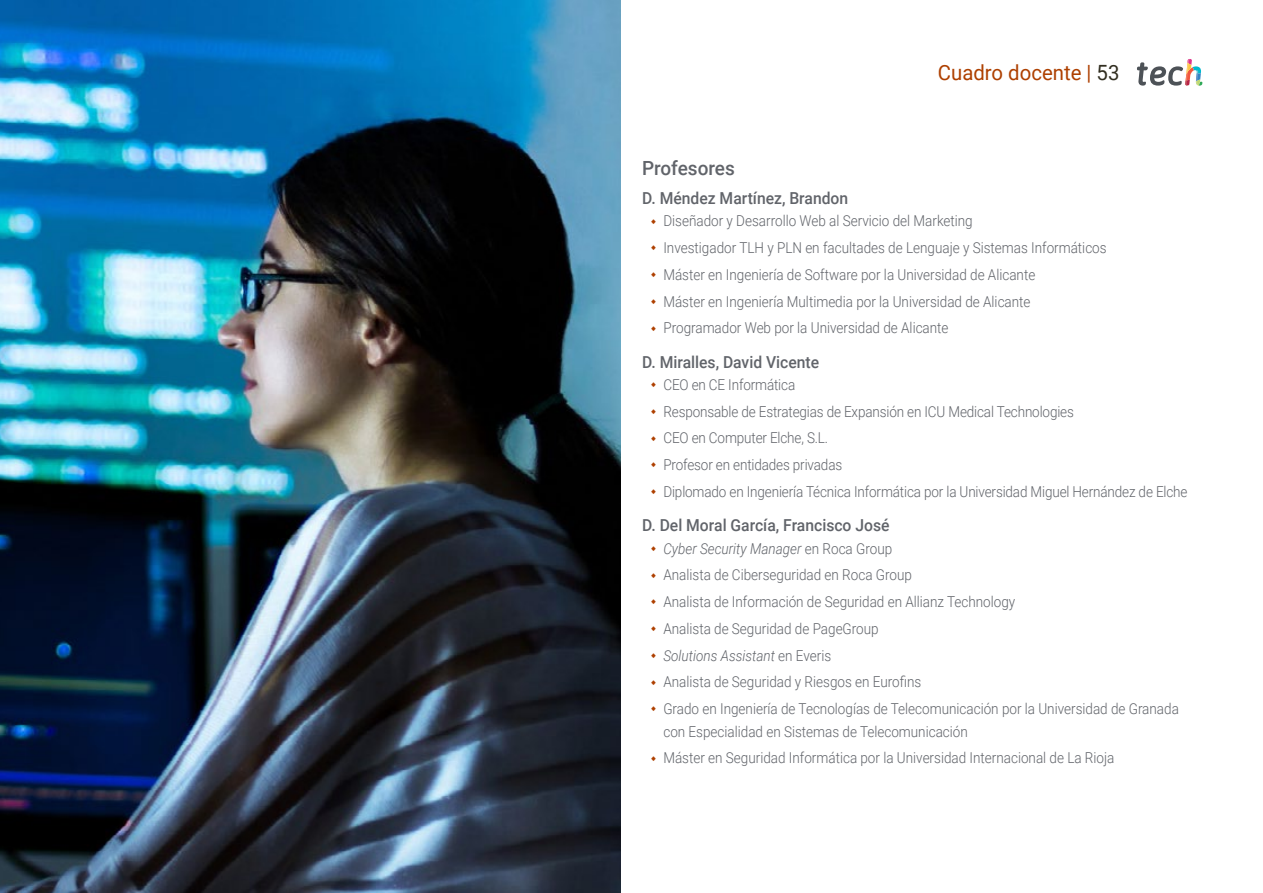
<style>
.page{position:relative;width:1263px;height:893px;background:#fff}
.page>*{position:absolute;margin:0;border:0;box-sizing:border-box;transform-origin:0 0}
.t1{font:21px "Roboto";color:#ae4000}
.t2{font:500 19.5px "Roboto";color:#61646a}
.t3{font:500 16.5px "Roboto";color:#61646a;scale:.95 1}
.t4{font:300 15px/26.7px "Roboto";color:#61646a;scale:.9 1}
.s1{color:#312e20}
.s2{font-style:italic}
</style>
<div class="page">
<img style="left:0;top:0;width:621px;height:893px">
<svg style="left:1137px;top:59px;width:65px;height:27px"></svg>
<h1 class="t1" style="left:938px;top:57px;width:183px">Cuadro docente | <span class="s1">53</span></h1>
<h2 class="t2" style="left:642px;top:154px;width:94px">Profesores</h2>
<p class="t3" style="left:642px;top:186px;width:218px">D. Méndez Martínez, Brandon</p>
<p class="t4" style="left:663px;top:207px;width:494px">Diseñador y Desarrollo Web al Servicio del Marketing<br>Investigador TLH y PLN en facultades de Lenguaje y Sistemas Informáticos Máster en Ingeniería de Software por la Universidad de Alicante<br>Máster en Ingeniería Multimedia por la Universidad de Alicante Programador Web por la Universidad de Alicante</p>
<p class="t3" style="left:642px;top:350px;width:188px">D. Miralles, David Vicente</p>
<p class="t4" style="left:663px;top:371px;width:584px">CEO en CE Informática<br>Responsable de Estrategias de Expansión en ICU Medical Technologies<br>CEO en Computer Elche, S.L.<br>Profesor en entidades privadas<br>Diplomado en Ingeniería Técnica Informática por la Universidad Miguel Hernández de Elche</p>
<p class="t3" style="left:642px;top:514px;width:262px">D. Del Moral García, Francisco José</p>
<p class="t4" style="left:663px;top:534px;width:574px"><span class="s2">Cyber Security Manager</span> en Roca Group<br>Analista de Ciberseguridad en Roca Group<br>Analista de Información de Seguridad en Allianz Technology<br>Analista de Seguridad de PageGroup<br><span class="s2">Solutions Assistant</span> en Everis<br>Analista de Seguridad y Riesgos en Eurofins<br>Grado en Ingeniería de Tecnologías de Telecomunicación por la Universidad de Granada</p>
<p class="t4" style="left:663px;top:717px;width:503px">con Especialidad en Sistemas de Telecomunicación<br>Máster en Seguridad Informática por la Universidad Internacional de La Rioja</p>
</div>
